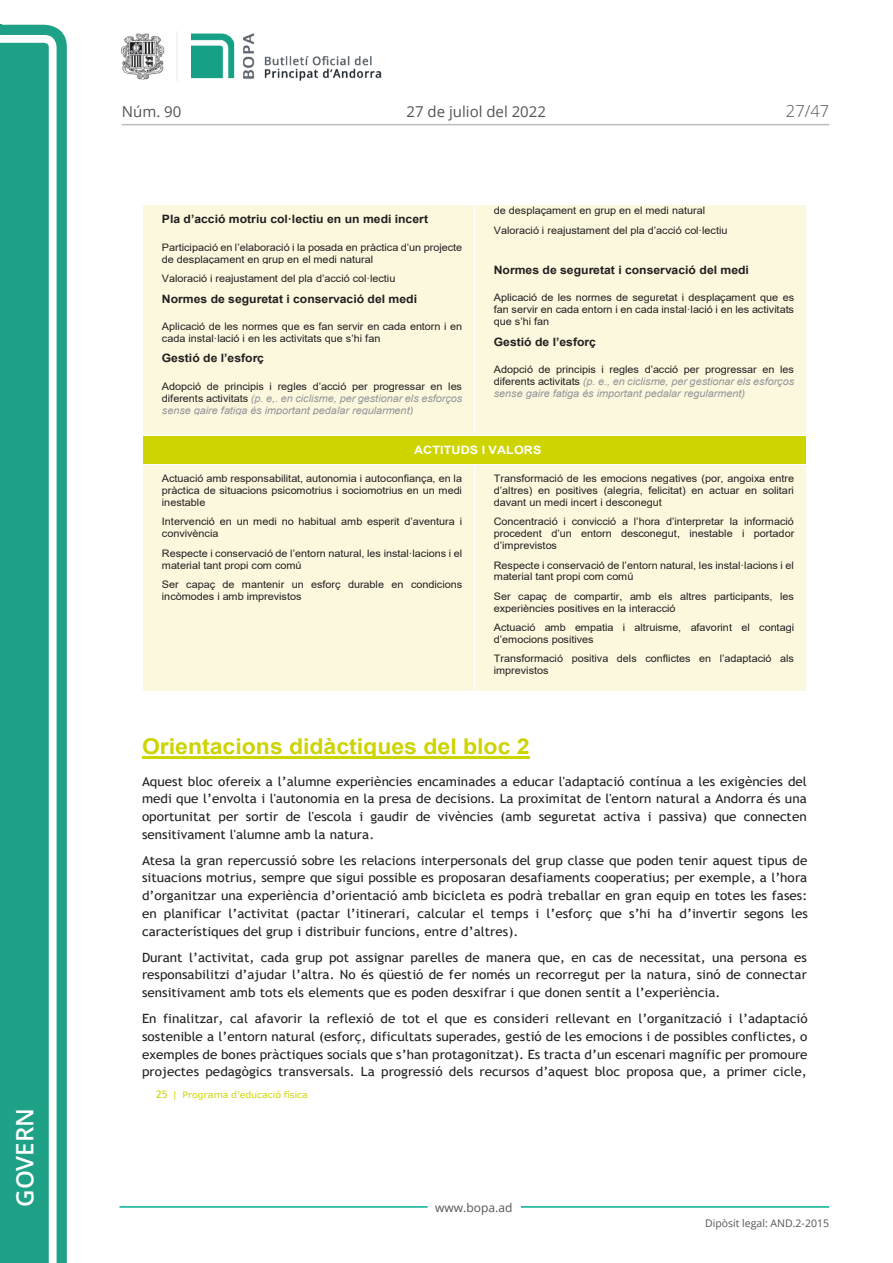
<style>
.page{position:relative;width:893px;height:1263px;background:#fff}
.page>*{position:absolute;margin:0;border:0;box-sizing:border-box;transform-origin:0 0}
.t1{font:600 24px "Open Sans";color:#fff}
.t2{font:700 21.9px "Arial";color:#cdd400;scale:1.06 1}
.t3{font:300 16.5px "Open Sans";color:#545454}
.t4{font:15px "Open Sans";color:#545454}
.t5{font:12.75px/17.9px "Trebuchet MS";color:#231f20;text-align:justify;scale:1.06 1}
.t6{font:12px "Open Sans";color:#545454}
.t7{font:700 11.55px "Arial";color:#231f20;scale:1.06 1}
.t8{font:700 11.55px "Arial";letter-spacing:.015em;color:#fff;scale:1.09 1}
.t9{font:10.5px "Open Sans";color:#545454}
.t10{font:10.35px/11.7px "Arial";letter-spacing:-.005em;color:#231f20;scale:1.06 1}
.t11{font:italic 10.35px/11.7px "Arial";letter-spacing:-.005em;color:#939598;text-align:justify;scale:1.06 1}
.t12{font:8.85px "Verdana";color:#cdd400;scale:1.06 1}
.s1{font-style:normal;color:#231f20}
.s2{font-family:"Trebuchet MS";font-size:10.35px}
</style>
<div class="page">
<svg style="left:0;top:25px;width:67px;height:1238px;fill:#1ea187"></svg>
<div style="left:0;top:43px;width:49px;height:1220px;background:#1ea187"></div>
<img style="left:122px;top:32px;width:260px;height:49px">
<hr style="left:119px;top:1206px;width:309px;height:2px;background:#00ae91">
<hr style="left:521px;top:1206px;width:308px;height:2px;background:#00ae91">
<hr style="left:122px;top:124px;width:707px;height:1px;background:#bcbdc0">
<div style="left:143px;top:205px;width:331px;height:36px;background:#fbf8de"></div>
<div style="left:143px;top:241px;width:331px;height:12px;background:#fbf8de"></div>
<div style="left:143px;top:253px;width:331px;height:12px;background:#fbf8de"></div>
<div style="left:143px;top:265px;width:331px;height:19px;background:#fbf8de"></div>
<div style="left:143px;top:284px;width:331px;height:36px;background:#fbf8de"></div>
<div style="left:143px;top:320px;width:331px;height:12px;background:#fbf8de"></div>
<div style="left:143px;top:332px;width:331px;height:12px;background:#fbf8de"></div>
<div style="left:143px;top:344px;width:331px;height:36px;background:#fbf8de"></div>
<div style="left:143px;top:380px;width:331px;height:12px;background:#fbf8de"></div>
<div style="left:143px;top:392px;width:331px;height:12px;background:#fbf8de"></div>
<div style="left:143px;top:404px;width:331px;height:12px;background:#fbf8de"></div>
<div style="left:143px;top:416px;width:331px;height:19px;background:#fbf8de"></div>
<div style="left:475px;top:205px;width:331px;height:230px;background:#fbf8de"></div>
<div style="left:143px;top:436px;width:663px;height:28px;background:#cdd400"></div>
<div style="left:143px;top:465px;width:331px;height:227px;background:#fbf8de"></div>
<div style="left:475px;top:465px;width:331px;height:20px;background:#fbf8de"></div>
<div style="left:475px;top:485px;width:331px;height:11px;background:#fbf8de"></div>
<div style="left:475px;top:496px;width:331px;height:12px;background:#fbf8de"></div>
<div style="left:475px;top:508px;width:331px;height:20px;background:#fbf8de"></div>
<div style="left:475px;top:528px;width:331px;height:11px;background:#fbf8de"></div>
<div style="left:475px;top:539px;width:331px;height:12px;background:#fbf8de"></div>
<div style="left:475px;top:551px;width:331px;height:20px;background:#fbf8de"></div>
<div style="left:475px;top:571px;width:331px;height:11px;background:#fbf8de"></div>
<div style="left:475px;top:582px;width:331px;height:20px;background:#fbf8de"></div>
<div style="left:475px;top:602px;width:331px;height:12px;background:#fbf8de"></div>
<div style="left:475px;top:614px;width:331px;height:19px;background:#fbf8de"></div>
<div style="left:475px;top:633px;width:331px;height:12px;background:#fbf8de"></div>
<div style="left:475px;top:645px;width:331px;height:19px;background:#fbf8de"></div>
<div style="left:475px;top:664px;width:331px;height:28px;background:#fbf8de"></div>
<hr style="left:142px;top:756px;width:387px;height:2px;background:#cdd400">
<h1 class="t1" style="left:8px;top:1207px;width:100px;rotate:-90deg">Govern</h1>
<p class="t4" style="left:122px;top:102px;width:61px">Núm. 90</p>
<p class="t4" style="left:406px;top:102px;width:141px">27 de juliol del 2022</p>
<p class="t3" style="left:786px;top:100px;width:45px">27/47</p>
<p class="t7" style="left:162px;top:211px;width:253px">Pla d’acció motriu col·lectiu en un medi incert</p>
<p class="t10" style="left:162px;top:241px;width:285px">Participació en l’elaboració i la posada en pràctica d’un projecte de desplaçament en grup en el medi natural</p>
<p class="t10" style="left:162px;top:272px;width:222px">Valoració i reajustament del pla d’acció col·lectiu</p>
<p class="t7" style="left:162px;top:290px;width:242px">Normes de seguretat i conservació del medi</p>
<p class="t10" style="left:162px;top:320px;width:285px">Aplicació de les normes que es fan servir en cada entorn i en cada instal·lació i en les activitats que s’hi fan</p>
<p class="t7" style="left:162px;top:350px;width:98px">Gestió de l’esforç</p>
<p class="t11" style="left:162px;top:381px;width:285px"><span class="s1">Adopció de principis i regles d’acció per progressar en les diferents activitats</span> (p. e,. en ciclisme, per gestionar els esforços sense gaire fatiga és important pedalar regularment)</p>
<p class="t10" style="left:494px;top:201px;width:222px;line-height:19.4px">de desplaçament en grup en el medi natural<br>Valoració i reajustament del pla d’acció col·lectiu</p>
<p class="t7" style="left:494px;top:262px;width:242px">Normes de seguretat i conservació del medi</p>
<p class="t10" style="left:494px;top:292px;width:285px;text-align:justify">Aplicació de les normes de seguretat i desplaçament que es fan servir en cada entorn i en cada instal·lació i en les activitats que s’hi fan</p>
<p class="t7" style="left:494px;top:333px;width:98px">Gestió de l’esforç</p>
<p class="t11" style="left:494px;top:364px;width:285px"><span class="s1">Adopció de principis i regles d’acció per progressar en les diferents activitats</span> (p. e., en ciclisme, per gestionar els esforços sense gaire fatiga és important pedalar regularment)</p>
<p class="t8" style="left:414px;top:442px;width:118px">ACTITUDS I VALORS</p>
<p class="t10" style="left:162px;top:473px;width:285px;text-align:justify">Actuació amb responsabilitat, autonomia i autoconfiança, en la pràctica de situacions psicomotrius i sociomotrius en un medi inestable</p>
<p class="t10" style="left:162px;top:516px;width:285px">Intervenció en un medi no habitual amb esperit d’aventura i convivència</p>
<p class="t10" style="left:162px;top:547px;width:285px">Respecte i conservació de l’entorn natural, les instal·lacions i el material tant propi com comú</p>
<p class="t10" style="left:162px;top:578px;width:285px">Ser capaç de mantenir un esforç durable en condicions incòmodes i amb imprevistos</p>
<p class="t10" style="left:494px;top:473px;width:285px;text-align:justify">Transformació de les emocions negatives (por, angoixa entre d’altres) en positives (alegria, felicitat) en actuar en solitari davant un medi incert i desconegut</p>
<p class="t10" style="left:494px;top:516px;width:285px;text-align:justify">Concentració i convicció a l’hora d’interpretar la informació procedent d’un entorn desconegut, inestable i portador d’imprevistos</p>
<p class="t10" style="left:494px;top:559px;width:285px">Respecte i conservació de l’entorn natural, les instal·lacions i el material tant propi com comú</p>
<p class="t10" style="left:494px;top:590px;width:285px">Ser capaç de compartir, amb els altres participants, les experiències positives en la interacció</p>
<p class="t10" style="left:494px;top:621px;width:285px">Actuació amb empatia i altruisme, afavorint el contagi d’emocions positives</p>
<p class="t10" style="left:494px;top:653px;width:285px">Transformació positiva dels conflictes en l’adaptació als imprevistos</p>
<p class="t2" style="left:142px;top:730px;width:367px">Orientacions didàctiques del bloc 2</p>
<p class="t5" style="left:142px;top:772px;width:629px">Aquest bloc ofereix a l’alumne experiències encaminades a educar l'adaptació contínua a les exigències del medi que l’envolta i l'autonomia en la presa de decisions. La proximitat de l'entorn natural a Andorra és una oportunitat per sortir de l'escola i gaudir de vivències (amb seguretat activa i passiva) que connecten sensitivament l'alumne amb la natura.</p>
<p class="t5" style="left:142px;top:851px;width:630px">Atesa la gran repercussió sobre les relacions interpersonals del grup classe que poden tenir aquest tipus de situacions motrius, sempre que sigui possible es proposaran desafiaments cooperatius; per exemple, a l’hora d’organitzar una experiència d’orientació amb bicicleta es podrà treballar en gran equip en totes les fases: en planificar l’activitat (pactar l’itinerari, calcular el temps i l’esforç que s’hi ha d’invertir segons les característiques del grup i distribuir funcions, entre d’altres).</p>
<p class="t5" style="left:142px;top:948px;width:629px">Durant l’activitat, cada grup pot assignar parelles de manera que, en cas de necessitat, una persona es responsabilitzi d’ajudar l’altra. No és qüestió de fer només un recorregut per la natura, sinó de connectar sensitivament amb tots els elements que es poden desxifrar i que donen sentit a l’experiència.</p>
<p class="t5" style="left:142px;top:1009px;width:629px">En finalitzar, cal afavorir la reflexió de tot el que es consideri rellevant en l’organització i l’adaptació sostenible a l’entorn natural (esforç, dificultats superades, gestió de les emocions i de possibles conflictes, o exemples de bones pràctiques socials que s’han protagonitzat). Es tracta d’un escenari magnífic per promoure projectes pedagògics transversals. La progressió dels recursos d’aquest bloc proposa que, a primer cicle,</p>
<p class="t12" style="left:156px;top:1089px;width:145px"><span class="s2">25</span> | Programa d’educació física</p>
<p class="t6" style="left:435px;top:1199px;width:79px">www.bopa.ad</p>
<p class="t9" style="left:705px;top:1216px;width:125px">Dipòsit legal: AND.2-2015</p>
</div>
